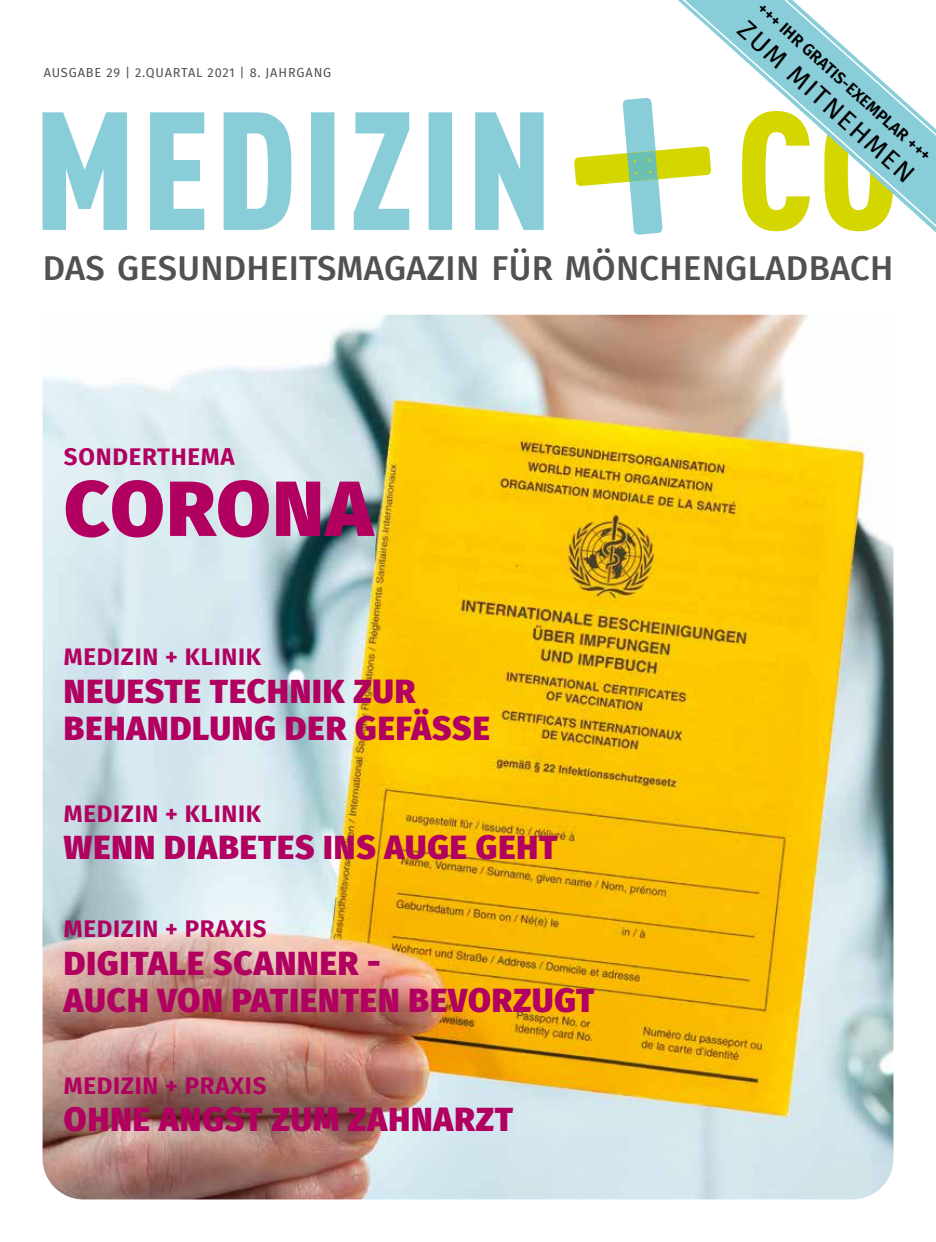
<style>
.page{position:relative;width:936px;height:1242px;background:#fff}
.page>*{position:absolute;margin:0;border:0;box-sizing:border-box;transform-origin:0 0}
.t1{font:900 78px "Fira Sans";letter-spacing:.03em;color:#b10060}
.t2{font:500 34.5px "Fira Sans";letter-spacing:.01em;color:#505153}
.t3{font:900 33px/37.5px "Fira Sans";letter-spacing:.03em;color:#b10060}
.t4{font:25.65px "Fira Sans";color:#000;scale:1.05 1}
.t5{font:700 24px "Fira Sans";letter-spacing:.03em;color:#b10060}
.t6{font:600 16.5px "Fira Sans";color:#000}
.t7{font:12.75px "Fira Sans";letter-spacing:.07em;color:#505153}
</style>
<div class="page">
<img style="left:43px;top:315px;width:850px;height:884px">
<svg style="left:574px;top:98px;width:90px;height:137px"></svg>
<svg style="left:43px;top:112px;width:500px;height:118px;fill:#88cdd8"></svg>
<svg style="left:664px;top:0;width:77px;height:179px"></svg>
<svg style="left:741px;top:0;width:194px;height:232px"></svg>
<p class="t7" style="left:44px;top:62px;width:289px">AUSGABE 29 | 2.QUARTAL 2021 | 8. JAHRGANG</p>
<p class="t6" style="left:769px;top:-4px;width:228px;rotate:42deg">+++ IHR GRATIS-EXEMPLAR +++</p>
<p class="t4" style="left:754px;top:11px;width:218px;rotate:42deg">ZUM MITNEHMEN</p>
<p class="t2" style="left:43px;top:241px;width:852px">DAS GESUNDHEITSMAGAZIN FÜR MÖNCHENGLADBACH</p>
<p class="t5" style="left:64px;top:437px;width:172px">SONDERTHEMA</p>
<h1 class="t1" style="left:64px;top:439px;width:310px">CORONA</h1>
<p class="t5" style="left:64px;top:636px;width:199px">MEDIZIN + KLINIK</p>
<p class="t3" style="left:64px;top:669px;width:427px">NEUESTE TECHNIK ZUR<br>BEHANDLUNG DER GEFÄSSE</p>
<p class="t5" style="left:64px;top:793px;width:199px">MEDIZIN + KLINIK</p>
<p class="t3" style="left:64px;top:825px;width:495px">WENN DIABETES INS AUGE GEHT</p>
<p class="t5" style="left:64px;top:908px;width:204px">MEDIZIN + PRAXIS</p>
<p class="t3" style="left:64px;top:941px;width:532px">DIGITALE SCANNER -<br>AUCH VON PATIENTEN BEVORZUGT</p>
<p class="t5" style="left:64px;top:1065px;width:204px">MEDIZIN + PRAXIS</p>
<p class="t3" style="left:64px;top:1098px;width:450px">OHNE ANGST ZUM ZAHNARZT</p>
</div>
